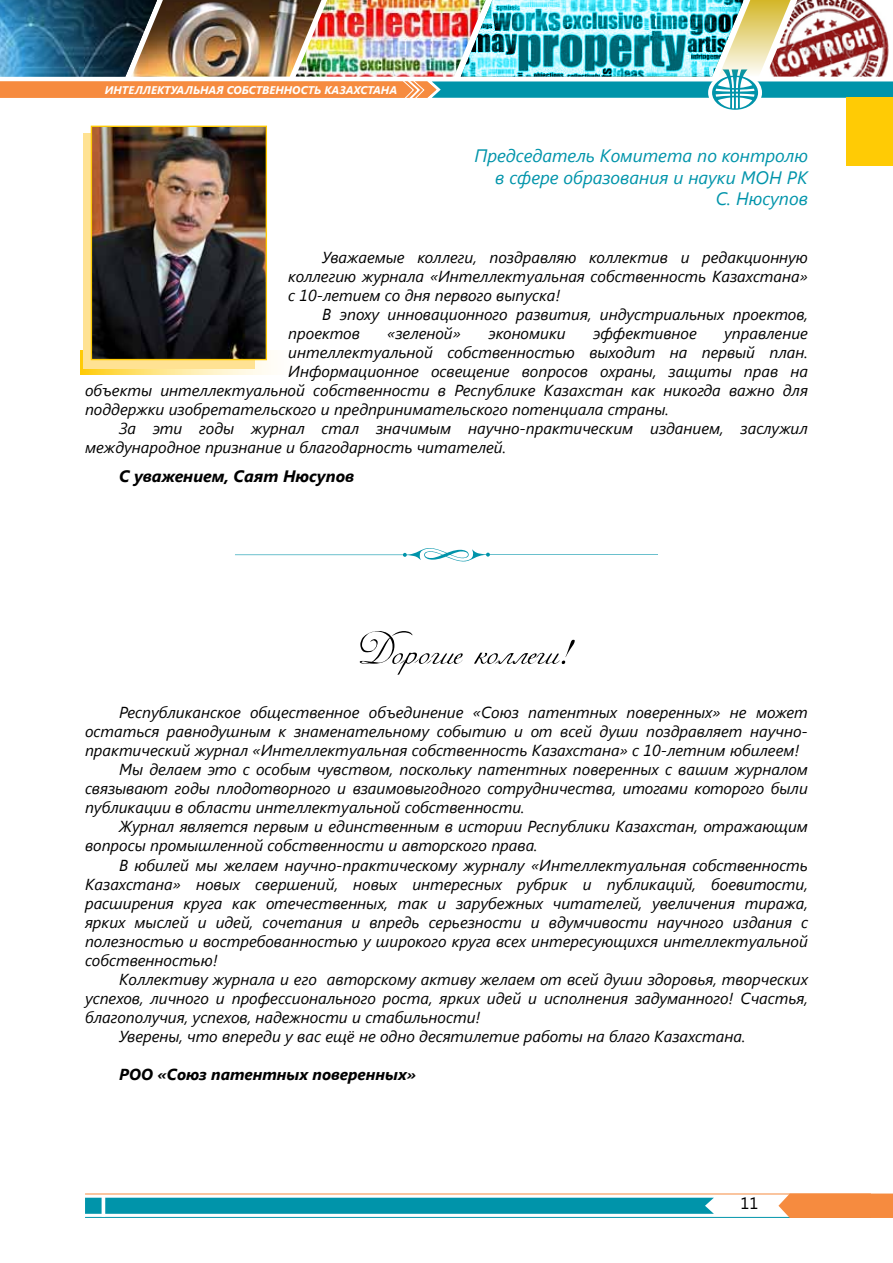
<style>
.page{position:relative;width:893px;height:1263px;background:#fff}
.page>*{position:absolute;margin:0;border:0;box-sizing:border-box;transform-origin:0 0}
.t1{font:52.5px "Adine Kirnberg";color:#000}
.t2{font:italic 18px/21.6px "Segoe UI";color:#0094aa;text-align:right}
.t3{font:italic 700 16.5px "Segoe UI";color:#000}
.t4{font:16.5px "Segoe UI";color:#000}
.t5{font:italic 15.9px/19px "Segoe UI";color:#000;text-align:justify}
.t6{font:italic 700 15.9px "Segoe UI";color:#000}
.t7{font:italic 700 11.1px "Segoe UI";color:#fff}
</style>
<div class="page">
<hr style="left:85px;top:1193px;width:786px;height:1px;background:#f68b3f">
<hr style="left:85px;top:1217px;width:786px;height:1px;background:#0094aa">
<svg style="left:778px;top:1193px;width:115px;height:25px;background:#f5914a"></svg>
<svg style="left:85px;top:1198px;width:629px;height:16px;background:#0596ab"></svg>
<hr style="left:102px;top:1196px;width:3px;height:21px;background:#fff">
<img style="left:0;top:0;width:893px;height:110px">
<img style="left:461px;top:0;width:282px;height:77px">
<img style="left:131px;top:0;width:196px;height:77px">
<svg style="left:80px;top:351px;width:189px;height:24px"></svg>
<div style="left:83px;top:133px;width:171px;height:236px;background:#ffe293"></div>
<img style="left:93px;top:128px;width:172px;height:230px">
<div style="left:91px;top:126px;width:176px;height:234px;border:1px solid #ffcb05"></div>
<div style="left:846px;top:98px;width:47px;height:68px;background:#ffcb05"></div>
<svg style="left:235px;top:548px;width:423px;height:14px"></svg>
<p class="t7" style="left:105px;top:82px;width:294px">ИНТЕЛЛЕКТУАЛЬНАЯ СОБСТВЕННОСТЬ КАЗАХСТАНА</p>
<p class="t2" style="left:474px;top:144px;width:335px">Председатель Комитета по контролю в сфере образования и науки МОН РК<br>С. Нюсупов</p>
<p class="t5" style="left:288px;top:247px;width:521px;text-indent:34px">Уважаемые коллеги, поздравляю коллектив и редакционную коллегию журнала «Интеллектуальная собственность Казахстана» с 10-летием со дня первого выпуска!</p>
<p class="t5" style="left:288px;top:304px;width:521px;text-indent:34px">В эпоху инновационного развития, индустриальных проектов, проектов</p>
<p class="t5" style="left:387px;top:323px;width:75px">«зеленой»</p>
<p class="t5" style="left:488px;top:323px;width:79px">экономики</p>
<p class="t5" style="left:593px;top:323px;width:105px">эффективное</p>
<p class="t5" style="left:724px;top:323px;width:85px">управление</p>
<p class="t5" style="left:288px;top:342px;width:521px">интеллектуальной собственностью выходит на первый план.</p>
<p class="t5" style="left:288px;top:361px;width:521px">Информационное освещение вопросов охраны, защиты прав на</p>
<p class="t5" style="left:85px;top:380px;width:724px">объекты интеллектуальной собственности в Республике Казахстан как никогда важно для</p>
<p class="t5" style="left:85px;top:399px;width:585px">поддержки изобретательского и предпринимательского потенциала страны.</p>
<p class="t5" style="left:119px;top:418px;width:690px">За эти годы журнал стал значимым научно-практическим изданием, заслужил</p>
<p class="t5" style="left:85px;top:438px;width:423px">международное признание и благодарность читателей.</p>
<p class="t3" style="left:119px;top:464px;width:237px">С уважением, Саят Нюсупов</p>
<h1 class="t1" style="left:357px;top:619px;width:214px">Дорогие коллеги!</h1>
<p class="t5" style="left:119px;top:702px;width:690px">Республиканское общественное объединение «Союз патентных поверенных» не может</p>
<p class="t5" style="left:85px;top:721px;width:722px">остаться равнодушным к знаменательному событию и от всей души поздравляет научно-</p>
<p class="t5" style="left:85px;top:740px;width:716px">практический журнал «Интеллектуальная собственность Казахстана» с 10-летним юбилеем!</p>
<p class="t5" style="left:119px;top:759px;width:690px">Мы делаем это с особым чувством, поскольку патентных поверенных с вашим журналом</p>
<p class="t5" style="left:85px;top:778px;width:724px">связывают годы плодотворного и взаимовыгодного сотрудничества, итогами которого были</p>
<p class="t5" style="left:85px;top:797px;width:441px">публикации в области интеллектуальной собственности.</p>
<p class="t5" style="left:119px;top:816px;width:690px">Журнал является первым и единственным в истории Республики Казахстан, отражающим</p>
<p class="t5" style="left:85px;top:835px;width:454px">вопросы промышленной собственности и авторского права.</p>
<p class="t5" style="left:119px;top:855px;width:690px">В юбилей мы желаем научно-практическому журналу «Интеллектуальная собственность</p>
<p class="t5" style="left:85px;top:874px;width:724px">Казахстана» новых свершений, новых интересных рубрик и публикаций, боевитости,</p>
<p class="t5" style="left:85px;top:893px;width:724px">расширения круга как отечественных, так и зарубежных читателей, увеличения тиража,</p>
<p class="t5" style="left:85px;top:912px;width:724px">ярких мыслей и идей, сочетания и впредь серьезности и вдумчивости научного издания с</p>
<p class="t5" style="left:85px;top:931px;width:724px">полезностью и востребованностью у широкого круга всех интересующихся интеллектуальной</p>
<p class="t5" style="left:85px;top:950px;width:134px">собственностью!</p>
<p class="t5" style="left:119px;top:969px;width:690px">Коллективу журнала и его авторскому активу желаем от всей души здоровья, творческих</p>
<p class="t5" style="left:85px;top:988px;width:724px">успехов, личного и профессионального роста, ярких идей и исполнения задуманного! Счастья,</p>
<p class="t5" style="left:85px;top:1007px;width:397px">благополучия, успехов, надежности и стабильности!</p>
<p class="t5" style="left:119px;top:1026px;width:628px">Уверены, что впереди у вас ещё не одно десятилетие работы на благо Казахстана.</p>
<p class="t6" style="left:119px;top:1063px;width:299px">РОО «Союз патентных поверенных»</p>
<p class="t4" style="left:741px;top:1192px;width:19px">11</p>
</div>
